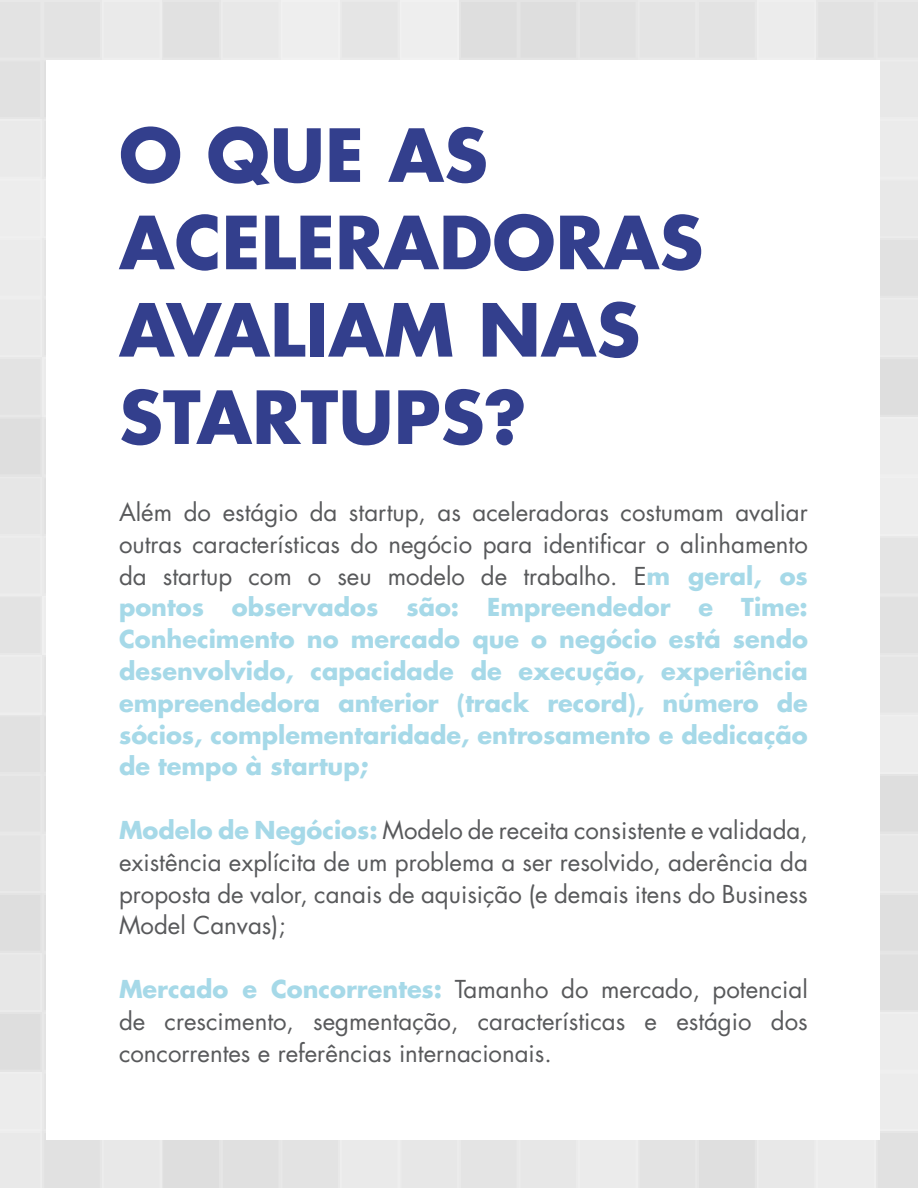
<style>
.page{position:relative;width:918px;height:1188px;background:#e6e6e6}
.page>*{position:absolute;margin:0;border:0;box-sizing:border-box;transform-origin:0 0}
.t1{font:700 71.1px/87.3px "Futura LT";color:#333f8d}
.t2{font:700 24px/31.8px "Futura LT";color:#a6d9e8;text-align:justify}
.t3{font:24px/31.8px "Futura LT";color:#58595b;text-align:justify}
.s1{font-weight:400;color:#58595b}
.s2{font-weight:700;color:#a6d9e8}
</style>
<div class="page">
<div style="left:47px;top:60px;width:833px;height:1080px;background:#fff"></div>
<h1 class="t1" style="left:119px;top:111px;width:140px">O que</h1>
<h1 class="t1" style="left:389px;top:111px;width:50px">as</h1>
<h1 class="t1" style="left:119px;top:198px;width:50px">aceleradoras avaliam</h1>
<h1 class="t1" style="left:478px;top:285px;width:53px">nas</h1>
<h1 class="t1" style="left:119px;top:373px;width:47px">startups</h1>
<h1 class="t1" style="left:485px;top:373px;width:44px">?</h1>
<p class="t2" style="left:119px;top:496px;width:690px"><span class="s1">Além do estágio da startup, as aceleradoras costumam avaliar outras características do negócio para identificar o alinhamento da startup com o seu modelo de trabalho. E</span>m geral, os pontos observados são: Empreendedor e Time:<br>Conhecimento no mercado que o negócio está sendo desenvolvido, capacidade de execução, experiência empreendedora anterior (track record), número de sócios, complementaridade, entrosamento e dedicação de tempo à startup;</p>
<p class="t3" style="left:119px;top:814px;width:690px"><span class="s2">Modelo de Negócios:</span> Modelo de receita consistente e validada, existência explícita de um problema a ser resolvido, aderência da proposta de valor, canais de aquisição (e demais itens do Business Model Canvas);</p>
<p class="t3" style="left:119px;top:973px;width:690px"><span class="s2">Mercado e Concorrentes:</span> Tamanho do mercado, potencial de crescimento, segmentação, características e estágio dos concorrentes e referências internacionais.</p>
</div>
